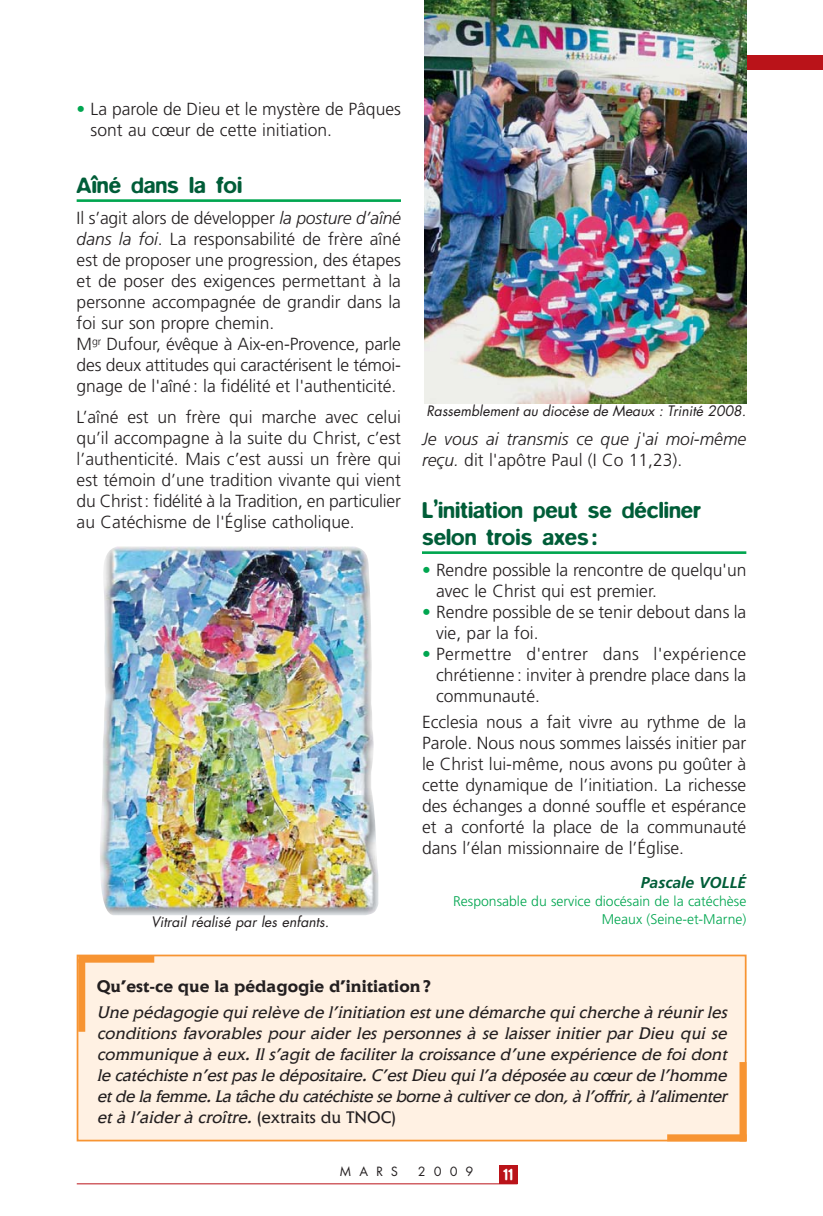
<style>
.page{position:relative;width:823px;height:1216px;background:#fff}
.page>*{position:absolute;margin:0;border:0;box-sizing:border-box;transform-origin:0 0}
.t1{font:500 22.75px/26.2px "Blur";color:#005d38}
.t2{font:300 17.5px/21px "Frutiger";color:#231f20}
.t3{font:italic 17.5px/21px "Elan";color:#231f20;text-align:justify}
.t4{font:italic 300 17.5px/21px "Frutiger";color:#231f20}
.t5{font:700 17.5px "Elan";color:#231f20}
.t6{font:300 17.5px "Blur";color:#fff}
.t7{font:italic 700 15.75px "Frutiger";color:#005d38}
.t8{font:italic 14px "Futura";color:#231f20}
.t9{font:300 14px/17.5px "Frutiger";color:#00a650;text-align:right}
.t10{font:14px "Futura T";letter-spacing:.565em;color:#231f20}
.s1{color:#00a650}
.s2{font-style:italic}
.s3{font-style:normal}
</style>
<div class="page">
<img style="left:76px;top:0;width:747px;height:1185px">
<p class="t2" style="left:91px;top:99px;width:312px;text-indent:-14px"><span class="s1">•</span> La parole de Dieu et le mystère de Pâques sont au cœur de cette initiation.</p>
<h1 class="t1" style="left:77px;top:173px;width:167px">Aîné dans la foi</h1>
<p class="t2" style="left:77px;top:208px;width:326px">Il s’agit alors de développer <span class="s2">la posture d’aîné dans la foi</span>. La responsabilité de frère aîné est de proposer une progression, des étapes et de poser des exigences permettant à la personne accompagnée de grandir dans la foi sur son propre chemin.<br>M<sup>gr</sup> Dufour, évêque à Aix-en-Provence, parle des deux attitudes qui caractérisent le témoi&shy;gnage de l'aîné: la fidélité et l'authenticité.</p>
<p class="t2" style="left:77px;top:407px;width:326px;text-align:justify">L’aîné est un frère qui marche avec celui qu’il accompagne à la suite du Christ, c’est l’authenticité. Mais c’est aussi un frère qui est témoin d’une tradition vivante qui vient du Christ: fidélité à la Tradition, en particulier au Catéchisme de l'Église catholique.</p>
<p class="t8" style="left:151px;top:915px;width:182px">Vitrail réalisé par les enfants.</p>
<p class="t8" style="left:426px;top:404px;width:324px">Rassemblement au diocèse de Meaux : Trinité 2008.</p>
<p class="t4" style="left:422px;top:430px;width:326px">Je vous ai transmis ce que j'ai moi-même reçu. <span class="s3">dit l'apôtre Paul (I Co 11,23).</span></p>
<h1 class="t1" style="left:422px;top:499px;width:281px">L’initiation peut se décliner selon trois axes :</h1>
<p class="t2" style="left:436px;top:560px;width:312px;text-indent:-14px"><span class="s1">•</span> Rendre possible la rencontre de quelqu'un avec le Christ qui est premier.</p>
<p class="t2" style="left:436px;top:602px;width:312px;text-indent:-14px"><span class="s1">•</span> Rendre possible de se tenir debout dans la vie, par la foi.</p>
<p class="t2" style="left:436px;top:644px;width:312px;text-align:justify;text-indent:-14px"><span class="s1">•</span> Permettre d'entrer dans l'expérience chrétienne: inviter à prendre place dans la communauté.</p>
<p class="t2" style="left:422px;top:712px;width:326px;text-align:justify">Ecclesia nous a fait vivre au rythme de la Parole. Nous nous sommes laissés initier par le Christ lui-même, nous avons pu goûter à cette dynamique de l’initiation. La richesse des échanges a donné souffle et espérance et a conforté la place de la communauté dans l’élan missionnaire de l’Église.</p>
<p class="t7" style="left:641px;top:876px;width:107px">Pascale VOLLÉ</p>
<p class="t9" style="left:453px;top:893px;width:295px">Responsable du service diocésain de la catéchèse<br>Meaux (Seine-et-Marne)</p>
<p class="t5" style="left:97px;top:980px;width:336px">Qu’est-ce que la pédagogie d’initiation ?</p>
<p class="t3" style="left:97px;top:1003px;width:635px">Une pédagogie quirelève de l’initiation estune démarche quicherche à réunirles conditions favorables pour aider les personnes à se laisser initier par Dieu qui se communique à eux. Il s’agit de faciliter la croissance d’une expérience de foi dont le catéchiste n’estpasle dépositaire.C’estDieu quil’a déposée au cœurde l’homme etde la femme.La tâche du catéchiste se borne à cultiverce don,à l’offrir,à l’alimenter et à l’aider à croître.<span class="s3">(extraits du TNOC)</span></p>
<p class="t10" style="left:339px;top:1165px;width:60px">MARS</p>
<p class="t10" style="left:418px;top:1165px;width:57px">2009</p>
<p class="t6" style="left:503px;top:1169px;width:11px">11</p>
</div>
